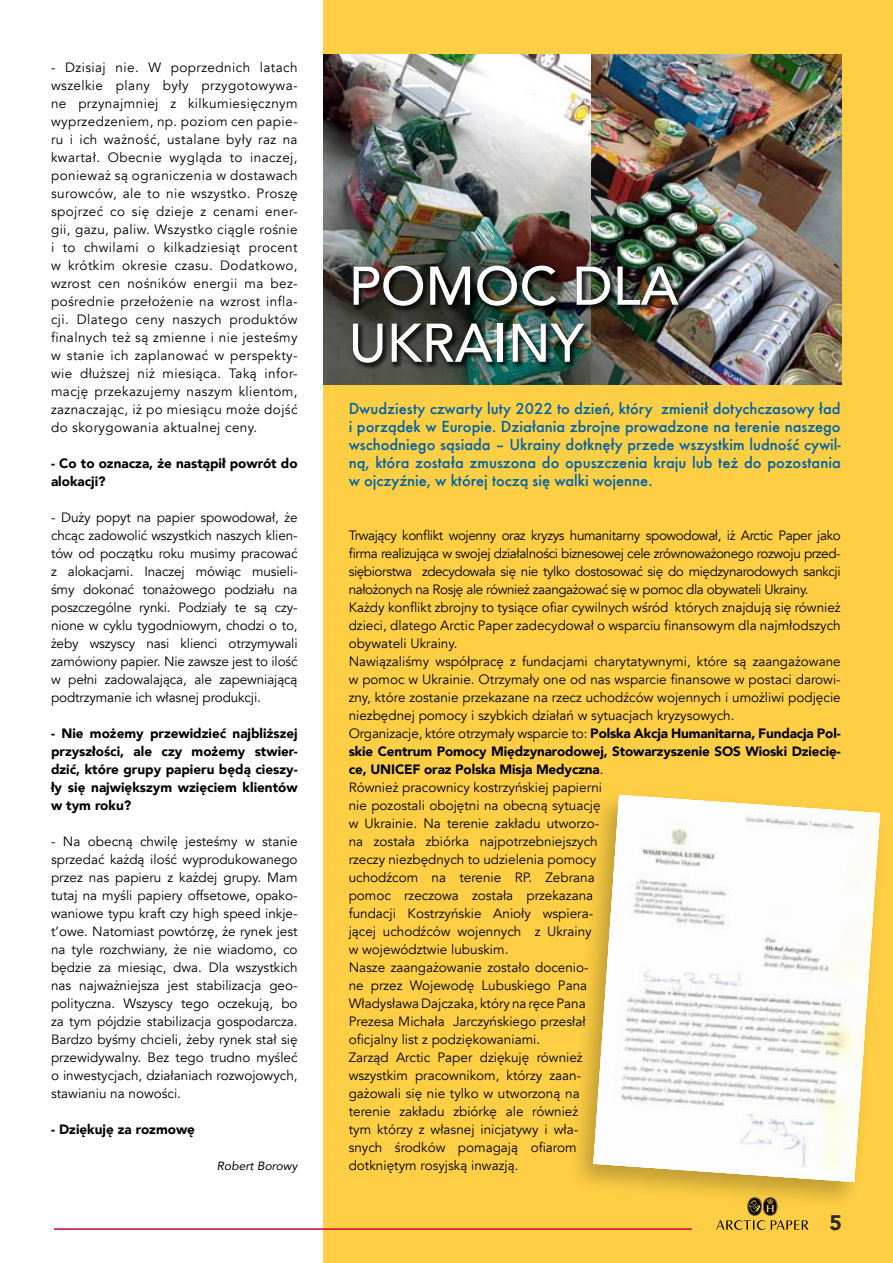
<style>
.page{position:relative;width:893px;height:1263px;background:#fff}
.page>*{position:absolute;margin:0;border:0;box-sizing:border-box;transform-origin:0 0}
.t1{font:500 54px/57px "Avenir";color:#fff}
.t2{font:900 21px "Avenir";color:#282827}
.t3{font:500 16.5px/18px "Futura TEE";color:#0061a7;text-align:justify}
.t4{font:13.5px/18px "Avenir";color:#000;text-align:justify}
.t5{font:900 13.5px/18px "Avenir";color:#000}
.t6{font:italic 12px "Avenir";color:#000}
.s1{font-weight:900}
</style>
<div class="page">
<div style="left:323px;top:0;width:570px;height:1263px;background:#fecf44"></div>
<img style="left:323px;top:54px;width:268px;height:331px">
<img style="left:591px;top:54px;width:251px;height:331px">
<div style="left:351px;top:264px;width:335px;height:106px;background:#000;opacity:.71"></div>
<svg style="left:716px;top:1212px;width:92px;height:18px"></svg>
<hr style="left:54px;top:1228px;width:638px;height:2px;background:#ce0538">
<div style="left:566px;top:788px;width:323px;height:424px;background:#000;opacity:.25"></div>
<img style="left:593px;top:795px;width:287px;height:387px">
<p class="t4" style="left:51px;top:59px;width:248px">- Dzisiaj nie. W poprzednich latach wszelkie plany były przygotowywa&shy;ne przynajmniej z kilkumiesięcznym wyprzedzeniem, np. poziom cen papie&shy;ru i ich ważność, ustalane były raz na kwartał. Obecnie wygląda to inaczej, ponieważ są ograniczenia w dostawach surowców, ale to nie wszystko. Proszę spojrzeć co się dzieje z cenami ener&shy;gii, gazu, paliw. Wszystko ciągle rośnie i to chwilami o kilkadziesiąt procent w krótkim okresie czasu. Dodatkowo, wzrost cen nośników energii ma bez&shy;pośrednie przełożenie na wzrost infla&shy;cji. Dlatego ceny naszych produktów finalnych też są zmienne i nie jesteśmy w stanie ich zaplanować w perspekty&shy;wie dłuższej niż miesiąca. Taką infor&shy;mację przekazujemy naszym klientom, zaznaczając, iż po miesiącu może dojść do skorygowania aktualnej ceny.</p>
<p class="t5" style="left:51px;top:454px;width:248px">- Co to oznacza, że nastąpił powrót do alokacji?</p>
<p class="t4" style="left:51px;top:509px;width:248px">- Duży popyt na papier spowodował, że chcąc zadowolić wszystkich naszych klien&shy;tów od początku roku musimy pracować z alokacjami. Inaczej mówiąc musieli&shy;śmy dokonać tonażowego podziału na poszczególne rynki. Podziały te są czy&shy;nione w cyklu tygodniowym, chodzi o to, żeby wszyscy nasi klienci otrzymywali zamówiony papier. Nie zawsze jest to ilość w pełni zadowalająca, ale zapewniającą podtrzymanie ich własnej produkcji.</p>
<p class="t5" style="left:51px;top:724px;width:248px;text-align:justify">- Nie możemy przewidzieć najbliższej przyszłości, ale czy możemy stwier&shy;dzić, które grupy papieru będą cieszy&shy;ły się największym wzięciem klientów w tym roku?</p>
<p class="t4" style="left:51px;top:832px;width:248px">- Na obecną chwilę jesteśmy w stanie sprzedać każdą ilość wyprodukowanego przez nas papieru z każdej grupy. Mam tutaj na myśli papiery offsetowe, opako&shy;waniowe typu kraft czy high speed inkje&shy;t’owe. Natomiast powtórzę, że rynek jest na tyle rozchwiany, że nie wiadomo, co będzie za miesiąc, dwa. Dla wszystkich nas najważniejsza jest stabilizacja geo&shy;polityczna. Wszyscy tego oczekują, bo za tym pójdzie stabilizacja gospodarcza.<br>Bardzo byśmy chcieli, żeby rynek stał się przewidywalny. Bez tego trudno myśleć o inwestycjach, działaniach rozwojowych, stawianiu na nowości.</p>
<p class="t5" style="left:51px;top:1120px;width:145px">- Dziękuję za rozmowę</p>
<p class="t6" style="left:217px;top:1158px;width:82px">Robert Borowy</p>
<h1 class="t1" style="left:349px;top:255px;width:331px">POMOC DLA<br>UKRAINY</h1>
<p class="t3" style="left:349px;top:399px;width:494px">Dwudziesty czwarty luty 2022 to dzień, który zmienił dotychczasowy ład i porządek w Europie. Działania zbrojne prowadzone na terenie naszego wschodniego sąsiada – Ukrainy dotknęły przede wszystkim ludność cywil&shy;ną, która została zmuszona do opuszczenia kraju lub też do pozostania w ojczyźnie, w której toczą się walki wojenne.</p>
<p class="t4" style="left:349px;top:527px;width:494px;text-align:left">Trwający konflikt wojenny oraz kryzys humanitarny spowodował, iż Arctic Paper jako firma realizująca w swojej działalności biznesowej cele zrównoważonego rozwoju przed&shy;siębiorstwa zdecydowała się nie tylko dostosować się do międzynarodowych sankcji nałożonych na Rosję ale również zaangażować się w pomoc dla obywateli Ukrainy.<br>Każdy konflikt zbrojny to tysiące ofiar cywilnych wśród których znajdują się również dzieci, dlatego Arctic Paper zadecydował o wsparciu finansowym dla najmłodszych obywateli Ukrainy.<br>Nawiązaliśmy współpracę z fundacjami charytatywnymi, które są zaangażowane w pomoc w Ukrainie. Otrzymały one od nas wsparcie finansowe w postaci darowi&shy;zny, które zostanie przekazane na rzecz uchodźców wojennych i umożliwi podjęcie niezbędnej pomocy i szybkich działań w sytuacjach kryzysowych.<br>Organizacje, które otrzymały wsparcie to: <span class="s1">Polska Akcja Humanitarna, Fundacja Pol&shy;skie Centrum Pomocy Międzynarodowej, Stowarzyszenie SOS Wioski Dziecię&shy;ce, UNICEF oraz Polska Misja Medyczna</span>.<br>Również pracownicy kostrzyńskiej papierni<br>nie pozostali obojętni na obecną sytuację<br>w Ukrainie. Na terenie zakładu utworzo-<br>na została zbiórka najpotrzebniejszych<br>rzeczy niezbędnych to udzielenia pomocy<br>uchodźcom na terenie RP. Zebrana<br>pomoc rzeczowa została przekazana<br>fundacji Kostrzyńskie Anioły wspiera-<br>jącej uchodźców wojennych z Ukrainy<br>w województwie lubuskim.<br>Nasze zaangażowanie zostało docenio-<br>ne przez Wojewodę Lubuskiego Pana<br>Władysława Dajczaka, który na ręce Pana<br>Prezesa Michała Jarczyńskiego przesłał<br>oficjalny list z podziękowaniami.<br>Zarząd Arctic Paper dziękuję również<br>wszystkim pracownikom, którzy zaan-<br>gażowali się nie tylko w utworzoną na<br>terenie zakładu zbiórkę ale również<br>tym którzy z własnej inicjatywy i wła-<br>snych środków pomagają ofiarom<br>dotkniętym rosyjską inwazją.</p>
<h2 class="t2" style="left:829px;top:1204px;width:14px">5</h2>
</div>
